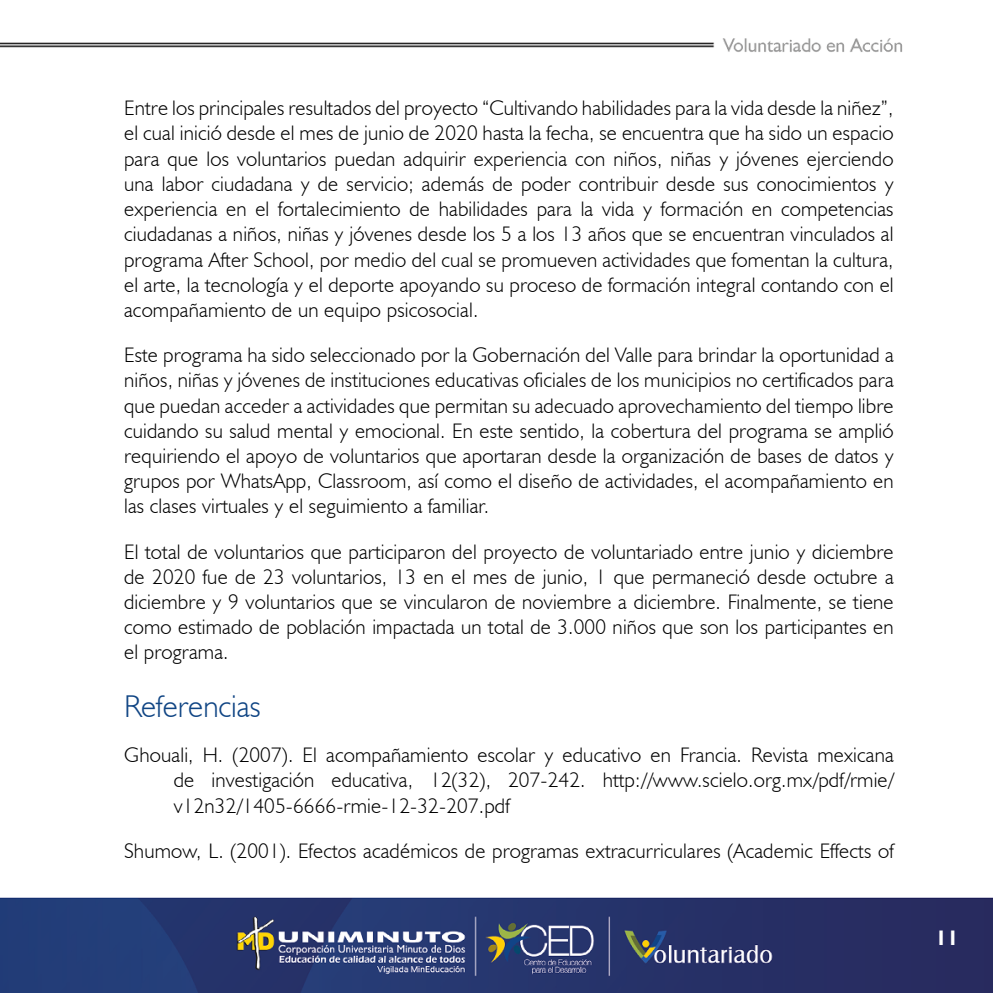
<style>
.page{position:relative;width:993px;height:993px;background:#fff}
.page>*{position:absolute;margin:0;border:0;box-sizing:border-box;transform-origin:0 0}
.t1{font:300 31.5px "Humanist 521 BT";color:#104584}
.t2{font:300 21px/25.2px "Humanist 521 BT";letter-spacing:.01em;color:#000;text-align:justify}
.t3{font:700 21px "Humanist 521 BT";color:#fff}
</style>
<div class="page">
<img style="left:0;top:38px;width:992px;height:954px">
<p class="t2" style="left:124px;top:95px;width:770px">Entre los principales resultados del proyecto “Cultivando habilidades para la vida desde la niñez”, el cual inició desde el mes de junio de 2020 hasta la fecha, se encuentra que ha sido un espacio para que los voluntarios puedan adquirir experiencia con niños, niñas y jóvenes ejerciendo una labor ciudadana y de servicio; además de poder contribuir desde sus conocimientos y experiencia en el fortalecimiento de habilidades para la vida y formación en competencias ciudadanas a niños, niñas y jóvenes desde los 5 a los 13 años que se encuentran vinculados al programa After School, por medio del cual se promueven actividades que fomentan la cultura, el arte, la tecnología y el deporte apoyando su proceso de formación integral contando con el acompañamiento de un equipo psicosocial.</p>
<p class="t2" style="left:124px;top:342px;width:770px">Este programa ha sido seleccionado por la Gobernación del Valle para brindar la oportunidad a niños, niñas y jóvenes de instituciones educativas oficiales de los municipios no certificados para que puedan acceder a actividades que permitan su adecuado aprovechamiento del tiempo libre cuidando su salud mental y emocional. En este sentido, la cobertura del programa se amplió requiriendo el apoyo de voluntarios que aportaran desde la organización de bases de datos y grupos por WhatsApp, Classroom, así como el diseño de actividades, el acompañamiento en las clases virtuales y el seguimiento a familiar.</p>
<p class="t2" style="left:124px;top:538px;width:770px">El total de voluntarios que participaron del proyecto de voluntariado entre junio y diciembre de 2020 fue de 23 voluntarios, 13 en el mes de junio, 1 que permaneció desde octubre a diciembre y 9 voluntarios que se vincularon de noviembre a diciembre. Finalmente, se tiene como estimado de población impactada un total de 3.000 niños que son los participantes en el programa.</p>
<h1 class="t1" style="left:124px;top:686px;width:138px">Referencias</h1>
<p class="t2" style="left:174px;top:741px;width:721px;text-indent:-50px">Ghouali, H. (2007). El acompañamiento escolar y educativo en Francia. Revista mexicana de investigación educativa, 12(32), 207-242. http://www.scielo.org.mx/pdf/rmie/ v12n32/1405-6666-rmie-12-32-207.pdf</p>
<p class="t2" style="left:124px;top:837px;width:770px">Shumow, L. (2001). Efectos académicos de programas extracurriculares (Academic Effects of</p>
<p class="t3" style="left:935px;top:924px;width:25px">11</p>
</div>
